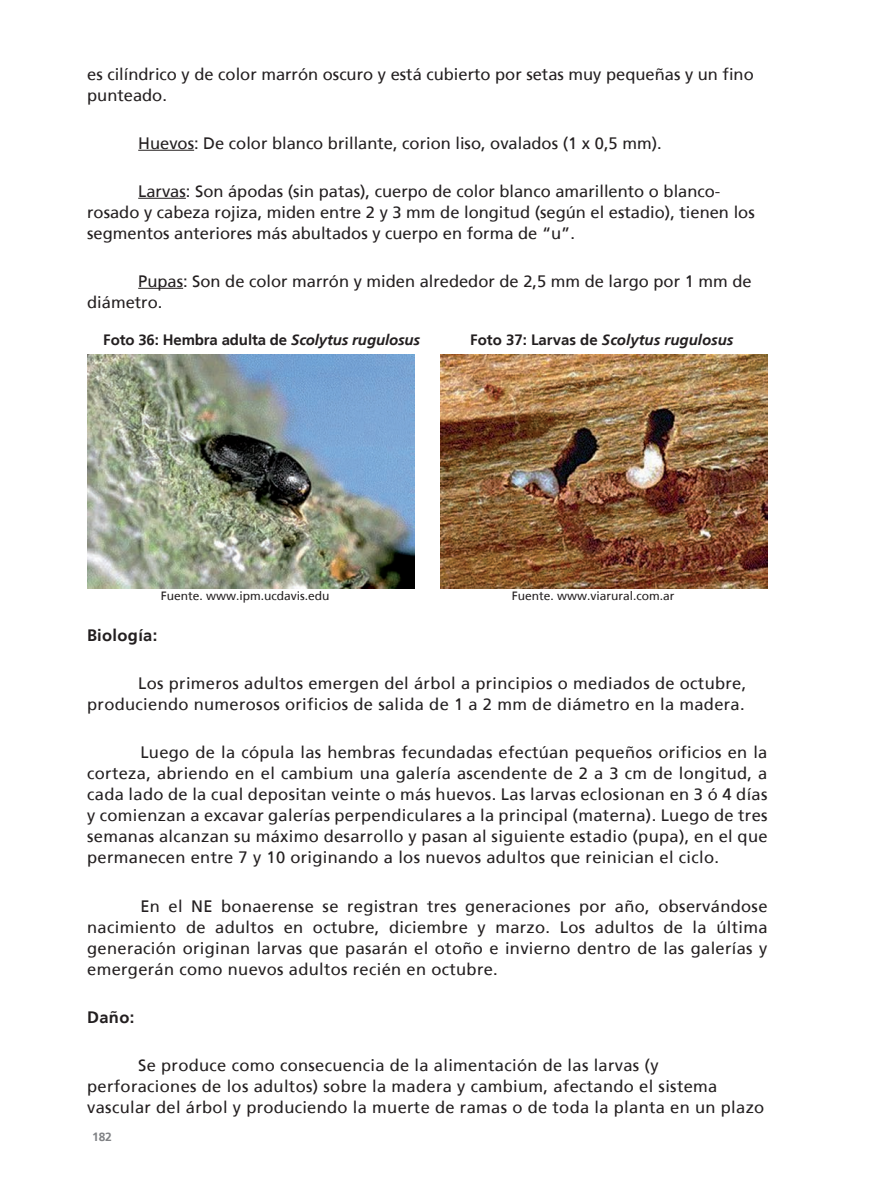
<style>
.page{position:relative;width:896px;height:1192px;background:#fff}
.page>*{position:absolute;margin:0;border:0;box-sizing:border-box;transform-origin:0 0}
.t1{font:16.5px/21px "Frutiger";letter-spacing:.02em;color:#231f20;text-align:justify}
.t2{font:16.5px/21px "Frutiger";color:#231f20}
.t3{font:700 16.5px "Frutiger";letter-spacing:.02em;color:#231f20}
.t4{font:700 15px "Frutiger";letter-spacing:-.01em;color:#231f20}
.t5{font:italic 700 15px "Frutiger";color:#231f20}
.t6{font:12px "Frutiger";color:#231f20}
.t7{font:12px "Frutiger Bold A";color:#808285}
.s1{font-style:italic}
.s2{font-style:normal}
</style>
<div class="page">
<hr style="left:138px;top:150px;width:56px;height:1px;background:#231f20">
<hr style="left:138px;top:198px;width:48px;height:1px;background:#231f20">
<hr style="left:138px;top:288px;width:45px;height:1px;background:#231f20">
<img style="left:87px;top:354px;width:327px;height:234px">
<img style="left:440px;top:354px;width:328px;height:234px">
<p class="t2" style="left:87px;top:63px;width:668px">es cilíndrico y de color marrón oscuro y está cubierto por setas muy pequeñas y un fino punteado.</p>
<p class="t2" style="left:138px;top:132px;width:525px">Huevos: De color blanco brillante, corion liso, ovalados (1 x 0,5 mm).</p>
<p class="t2" style="left:87px;top:180px;width:669px;text-indent:51px">Larvas: Son ápodas (sin patas), cuerpo de color blanco amarillento o blanco&shy;rosado y cabeza rojiza, miden entre 2 y 3 mm de longitud (según el estadio), tienen los segmentos anteriores más abultados y cuerpo en forma de “u”.</p>
<p class="t2" style="left:87px;top:270px;width:666px;text-indent:51px">Pupas: Son de color marrón y miden alrededor de 2,5 mm de largo por 1 mm de diámetro.</p>
<p class="t4" style="left:103px;top:331px;width:318px">Foto 36: Hembra adulta de <span class="s1">Scolytus rugulosus</span></p>
<p class="t5" style="left:470px;top:331px;width:265px"><span class="s2">Foto 37: Larvas de</span> Scolytus rugulosus</p>
<p class="t6" style="left:161px;top:589px;width:170px">Fuente. www.ipm.ucdavis.edu</p>
<p class="t6" style="left:512px;top:589px;width:164px">Fuente. www.viarural.com.ar</p>
<p class="t3" style="left:87px;top:626px;width:72px">Biología:</p>
<p class="t1" style="left:87px;top:673px;width:661px;text-align:right">Los primeros adultos emergen del árbol a principios o mediados de octubre, produciendo numerosos orificios de salida de 1 a 2 mm de diámetro en la madera.</p>
<p class="t1" style="left:87px;top:742px;width:682px;text-indent:53px">Luego de la cópula las hembras fecundadas efectúan pequeños orificios en la corteza, abriendo en el cambium una galería ascendente de 2 a 3 cm de longitud, a cada lado de la cual depositan veinte o más huevos. Las larvas eclosionan en 3 ó 4 días y comienzan a excavar galerías perpendiculares a la principal (materna). Luego de tres semanas alcanzan su máximo desarrollo y pasan al siguiente estadio (pupa), en el que permanecen entre 7 y 10 originando a los nuevos adultos que reinician el ciclo.</p>
<p class="t1" style="left:87px;top:895px;width:682px;text-indent:53px">En el NE bonaerense se registran tres generaciones por año, observándose nacimiento de adultos en octubre, diciembre y marzo. Los adultos de la última generación originan larvas que pasarán el otoño e invierno dentro de las galerías y emergerán como nuevos adultos recién en octubre.</p>
<p class="t3" style="left:87px;top:1007px;width:49px">Daño:</p>
<p class="t1" style="left:87px;top:1054px;width:679px;text-align:left;text-indent:51px">Se produce como consecuencia de la alimentación de las larvas (y perforaciones de los adultos) sobre la madera y cambium, afectando el sistema vascular del árbol y produciendo la muerte de ramas o de toda la planta en un plazo</p>
<p class="t7" style="left:92px;top:1129px;width:21px">182</p>
</div>
